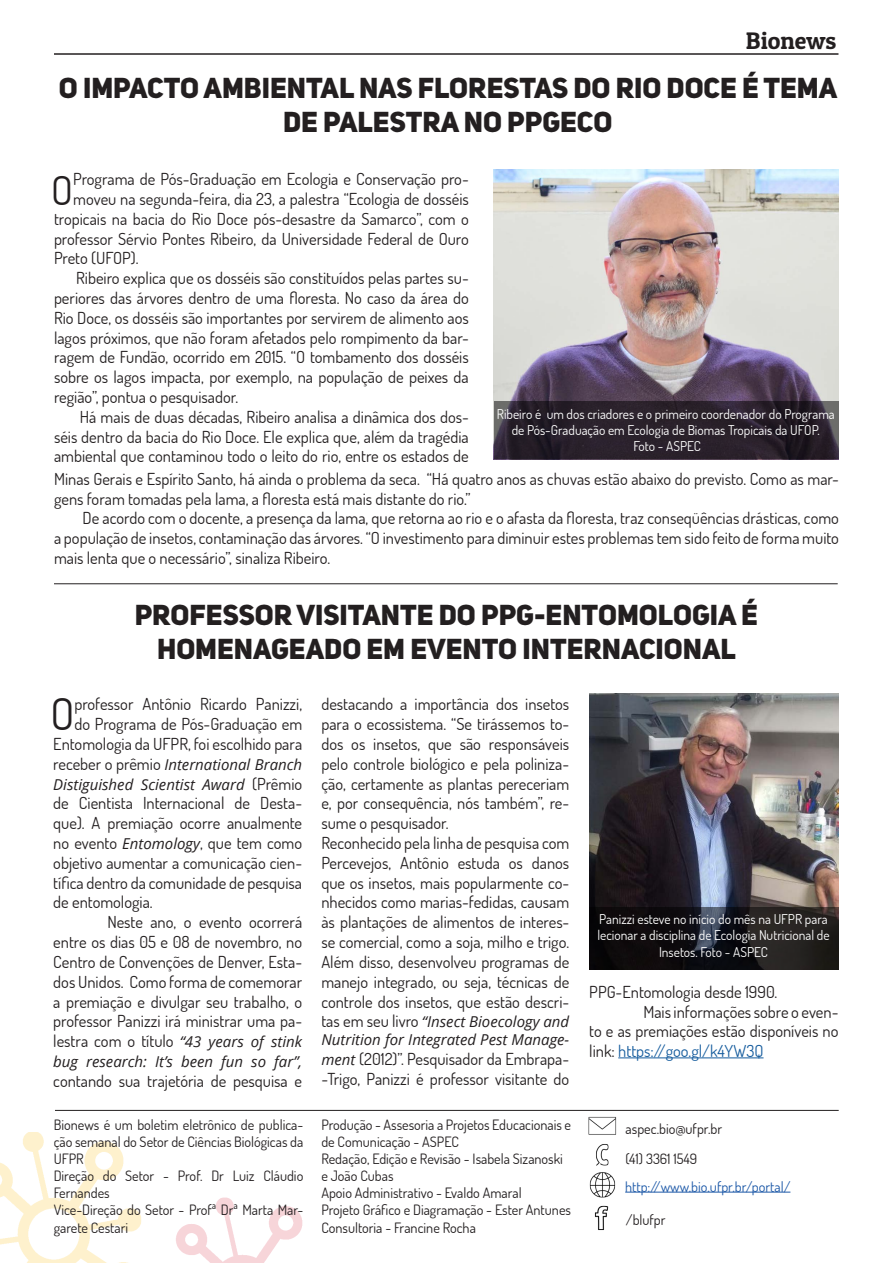
<style>
.page{position:relative;width:893px;height:1263px;background:#fff}
.page>*{position:absolute;margin:0;border:0;box-sizing:border-box;transform-origin:0 0}
.t1{font:43.5px "Dosis";color:#231f20}
.t2{font:39.6px "Dosis";color:#231f20}
.t3{font:28.5px/34.2px "Uni Sans Heavy CAPS";color:#231f20;text-align:center}
.t4{font:24px "Patua One";color:#231f20}
.t5{font:16.5px/19.8px "Dosis";color:#231f20;text-align:justify}
.t6{font:italic 15px/18px "Open Sans";color:#231f20}
.t7{font:14.25px/17.1px "Dosis";color:#231f20}
.t8{font:14.25px "Dosis";color:#1d59a8}
.t9{font:13.5px/16.2px "Dosis";color:#fff;text-align:center}
.s1{font-family:"Dosis";font-style:normal;font-size:16.5px}
.s2{font-family:"Open Sans";font-style:italic;font-size:15px}
.s3{color:#175d9e}
</style>
<div class="page">
<img style="left:0;top:1132px;width:135px;height:131px">
<img style="left:135px;top:1197px;width:168px;height:66px">
<hr style="left:55px;top:1110px;width:784px;height:1px;background:#231f20">
<img style="left:594px;top:1205px;width:15px;height:25px">
<img style="left:589px;top:1173px;width:27px;height:25px">
<img style="left:583px;top:1110px;width:35px;height:25px">
<img style="left:596px;top:1144px;width:13px;height:29px">
<hr style="left:625px;top:1192px;width:165px;height:1px;background:#1d59a8">
<hr style="left:54px;top:53px;width:784px;height:2px;background:#231f20">
<hr style="left:54px;top:583px;width:784px;height:1px;background:#231f20">
<img style="left:494px;top:170px;width:344px;height:231px">
<svg style="left:494px;top:401px;width:345px;height:58px;background:#2a222c"></svg>
<img style="left:589px;top:693px;width:250px;height:276px">
<hr style="left:618px;top:1058px;width:145px;height:1px;background:#175d9e">
<svg style="left:589px;top:907px;width:249px;height:63px;background:#181619"></svg>
<p class="t4" style="left:746px;top:26px;width:92px">Bionews</p>
<p class="t3" style="left:59px;top:70px;width:780px">O IMPACTO AMBIENTAL NAS FLORESTAS DO RIO DOCE É TEMA<br>DE PALESTRA NO PPGECO</p>
<p class="t2" style="left:51px;top:165px;width:23px">O</p>
<p class="t5" style="left:73px;top:169px;width:397px">Programa de Pós-Graduação em Ecologia e Conservação pro-</p>
<p class="t5" style="left:73px;top:189px;width:397px">moveu na segunda-feira, dia 23, a palestra “Ecologia de dosséis</p>
<p class="t5" style="left:54px;top:208px;width:416px">tropicais na bacia do Rio Doce pós-desastre da Samarco”, com o</p>
<p class="t5" style="left:54px;top:228px;width:416px">professor Sérvio Pontes Ribeiro, da Universidade Federal de Ouro</p>
<p class="t5" style="left:54px;top:248px;width:86px">Preto (UFOP).</p>
<p class="t5" style="left:54px;top:268px;width:416px;text-indent:22px">Ribeiro explica que os dosséis são constituídos pelas partes su&shy;periores das árvores dentro de uma floresta. No caso da área do Rio Doce, os dosséis são importantes por servirem de alimento aos lagos próximos, que não foram afetados pelo rompimento da bar&shy;ragem de Fundão, ocorrido em 2015. “O tombamento dos dosséis sobre os lagos impacta, por exemplo, na população de peixes da região”, pontua o pesquisador.</p>
<p class="t5" style="left:54px;top:406px;width:416px;text-indent:26px">Há mais de duas décadas, Ribeiro analisa a dinâmica dos dos&shy;séis dentro da bacia do Rio Doce. Ele explica que, além da tragédia ambiental que contaminou todo o leito do rio, entre os estados de</p>
<p class="t9" style="left:497px;top:405px;width:339px">Ribeiro é um dos criadores e o primeiro coordenador do Programa de Pós-Graduação em Ecologia de Biomas Tropicais da UFOP.</p>
<p class="t9" style="left:633px;top:438px;width:69px">Foto - ASPEC</p>
<p class="t5" style="left:54px;top:468px;width:786px">Minas Gerais e Espírito Santo, há ainda o problema da seca. “Há quatro anos as chuvas estão abaixo do previsto. Como as mar&shy;gens foram tomadas pela lama, a floresta está mais distante do rio.”</p>
<p class="t5" style="left:54px;top:508px;width:786px;text-indent:29px">De acordo com o docente, a presença da lama, que retorna ao rio e o afasta da floresta, traz conseqüências drásticas, como a população de insetos, contaminação das árvores. “O investimento para diminuir estes problemas tem sido feito de forma muito mais lenta que o necessário”, sinaliza Ribeiro.</p>
<p class="t3" style="left:135px;top:597px;width:625px">PROFESSOR VISITANTE DO PPG-ENTOMOLOGIA É</p>
<p class="t3" style="left:157px;top:632px;width:580px">HOMENAGEADO EM EVENTO INTERNACIONAL</p>
<p class="t5" style="left:53px;top:694px;width:250px;text-align:right">professor Antônio Ricardo Panizzi,<br>do Programa de Pós-Graduação em<br>Entomologia da UFPR, foi escolhido para</p>
<p class="t6" style="left:53px;top:754px;width:250px;line-height:19.8px"><span class="s1">receber o prêmio</span> International Branch<br>Distiguished Scientist Award <span class="s1">(Prêmio</span></p>
<p class="t5" style="left:53px;top:793px;width:250px">de Cientista Internacional de Desta&shy;que). A premiação ocorre anualmente no evento <span class="s2">Entomology</span>, que tem como objetivo aumentar a comunicação cien&shy;tífica dentro da comunidade de pesquisa de entomologia.</p>
<p class="t5" style="left:53px;top:912px;width:250px;text-indent:54px">Neste ano, o evento ocorrerá entre os dias 05 e 08 de novembro, no Centro de Convenções de Denver, Esta&shy;dos Unidos. Como forma de comemorar a premiação e divulgar seu trabalho, o professor Panizzi irá ministrar uma pa&shy;lestra com o título <span class="s2">“43 years of stink</span></p>
<p class="t6" style="left:53px;top:1052px;width:250px">bug research: It’s been fun so far”,</p>
<p class="t5" style="left:53px;top:1070px;width:250px">contando sua trajetória de pesquisa e</p>
<p class="t1" style="left:50px;top:686px;width:26px">O</p>
<p class="t5" style="left:321px;top:694px;width:249px">destacando a importância dos insetos para o ecossistema. “Se tirássemos to&shy;dos os insetos, que são responsáveis pelo controle biológico e pela poliniza&shy;ção, certamente as plantas pereceriam e, por consequência, nós também”, re&shy;sume o pesquisador.</p>
<p class="t5" style="left:321px;top:833px;width:249px">Reconhecido pela linha de pesquisa com Percevejos, Antônio estuda os danos que os insetos, mais popularmente co&shy;nhecidos como marias-fedidas, causam às plantações de alimentos de interes&shy;se comercial, como a soja, milho e trigo.<br>Além disso, desenvolveu programas de manejo integrado, ou seja, técnicas de controle dos insetos, que estão descri-</p>
<p class="t6" style="left:321px;top:1012px;width:249px"><span class="s1">tas em seu livro</span> “Insect Bioecology and<br>Nutrition for Integrated Pest Manage-</p>
<p class="t5" style="left:321px;top:1049px;width:249px"><span class="s2">ment</span> (2012)”. Pesquisador da Embrapa--Trigo, Panizzi é professor visitante do</p>
<p class="t7" style="left:54px;top:1116px;width:251px;text-align:justify">Bionews é um boletim eletrônico de publica&shy;ção semanal do Setor de Ciências Biológicas da UFPR</p>
<p class="t7" style="left:54px;top:1167px;width:251px">Direção do Setor - Prof. Dr Luiz Cláudio<br>Fernandes</p>
<p class="t7" style="left:54px;top:1201px;width:251px">Vice-Direção do Setor - Profª Drª Marta Mar&shy;garete Cestari</p>
<p class="t7" style="left:321px;top:1116px;width:251px">Produção - Assesoria a Projetos Educacionais e de Comunicação - ASPEC</p>
<p class="t7" style="left:321px;top:1150px;width:243px">Redação, Edição e Revisão - Isabela Sizanoski e João Cubas</p>
<p class="t7" style="left:321px;top:1184px;width:202px">Apoio Administrativo - Evaldo Amaral</p>
<p class="t7" style="left:321px;top:1201px;width:251px">Projeto Gráfico e Diagramação - Ester Antunes</p>
<p class="t7" style="left:321px;top:1218px;width:156px">Consultoria - Francine Rocha</p>
<p class="t9" style="left:597px;top:911px;width:234px">Panizzi esteve no início do mês na UFPR para lecionar a disciplina de Ecologia Nutricional de<br>Insetos. Foto - ASPEC</p>
<p class="t5" style="left:589px;top:981px;width:190px">PPG-Entomologia desde 1990.</p>
<p class="t5" style="left:589px;top:1001px;width:251px;text-indent:54px">Mais informações sobre o even&shy;to e as premiações estão disponíveis no link: <span class="s3">https://goo.gl/k4YW3Q</span></p>
<p class="t7" style="left:626px;top:1119px;width:98px">aspec.bio@ufpr.br</p>
<p class="t7" style="left:626px;top:1150px;width:73px">(41) 3361 1549</p>
<p class="t8" style="left:625px;top:1177px;width:167px">http://www.bio.ufpr.br/portal/</p>
<p class="t7" style="left:626px;top:1210px;width:41px">/blufpr</p>
</div>
